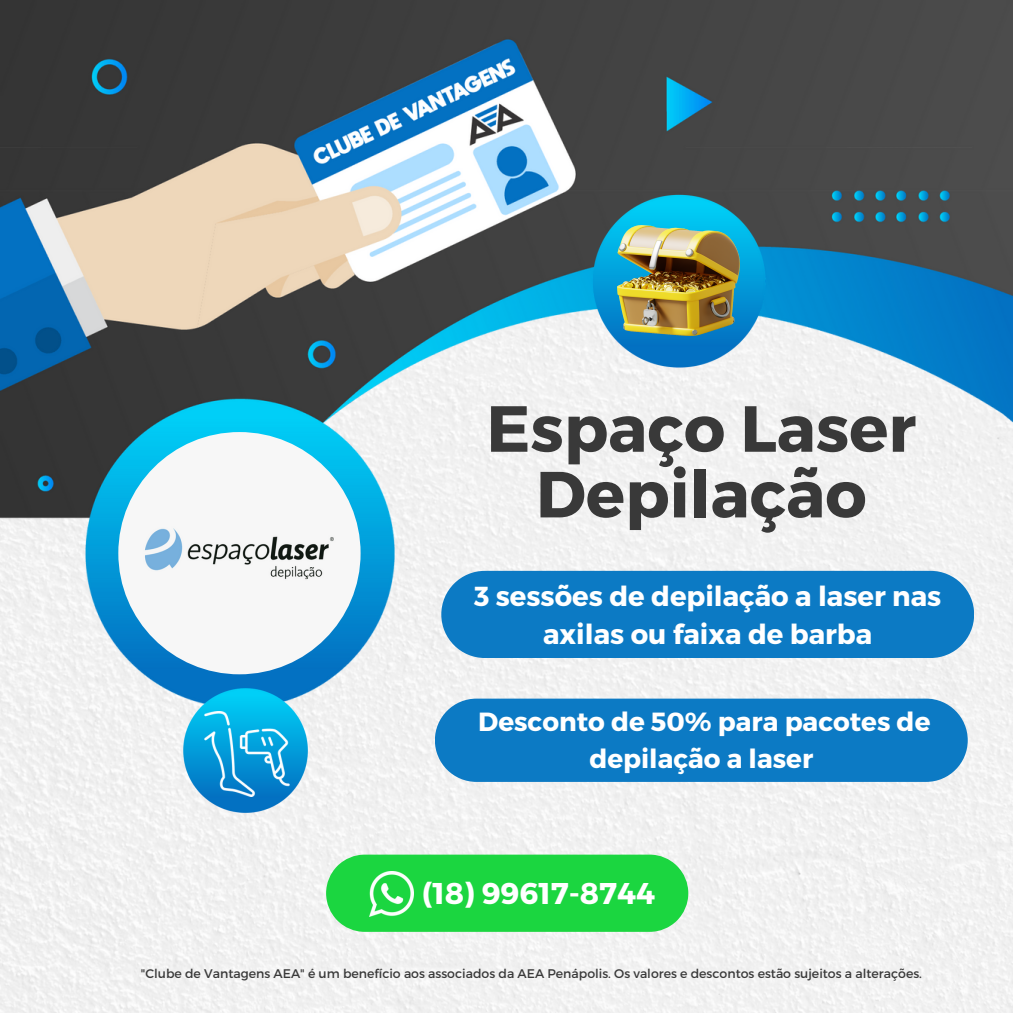
<style>
.page{position:relative;width:1013px;height:1013px;background:#fff}
.page>*{position:absolute;margin:0;border:0;box-sizing:border-box;transform-origin:0 0}
.t1{font:700 65px "Montserrat";color:#393939}
.t2{font:700 30px "Montserrat";color:#fff}
.t3{font:700 27.5px/38.5px "Montserrat";color:#fff;text-align:center}
.t4{font:700 26.25px/36.5px "Montserrat";color:#fff;text-align:center}
.t5{font:12.5px "Montserrat";color:#393939}
</style>
<div class="page">
<img style="left:0;top:0;width:1012px;height:1012px">
<img style="left:118px;top:432px;width:242px;height:242px;border-radius:50%">
<div style="left:326px;top:854px;width:362px;height:77px;background:#1bd640"></div>
<img style="left:466px;top:68px;width:411px;height:412px">
<img style="left:617px;top:225px;width:122px;height:111px">
<img style="left:369px;top:871px;width:44px;height:45px">
<img style="left:92px;top:596px;width:297px;height:297px">
<div style="left:441px;top:571px;width:533px;height:87px;background:#0c7ac4;border-radius:44px"></div>
<div style="left:435px;top:698px;width:532px;height:84px;background:#0c7ac4;border-radius:42px"></div>
<img style="left:205px;top:711px;width:84px;height:85px">
<p class="t1" style="left:486px;top:386px;width:431px">Espaço Laser</p>
<p class="t1" style="left:536px;top:452px;width:332px">Depilação</p>
<p class="t3" style="left:474px;top:575px;width:468px">3 sessões de depilação a laser nas axilas ou faixa de barba</p>
<p class="t4" style="left:478px;top:702px;width:454px">Desconto de 50% para pacotes de depilação a laser</p>
<p class="t2" style="left:422px;top:874px;width:234px">(18) 99617-8744</p>
<p class="t5" style="left:141px;top:965px;width:782px">"Clube de Vantagens AEA" é um benefício aos associados da AEA Penápolis. Os valores e descontos estão sujeitos a alterações.</p>
</div>
